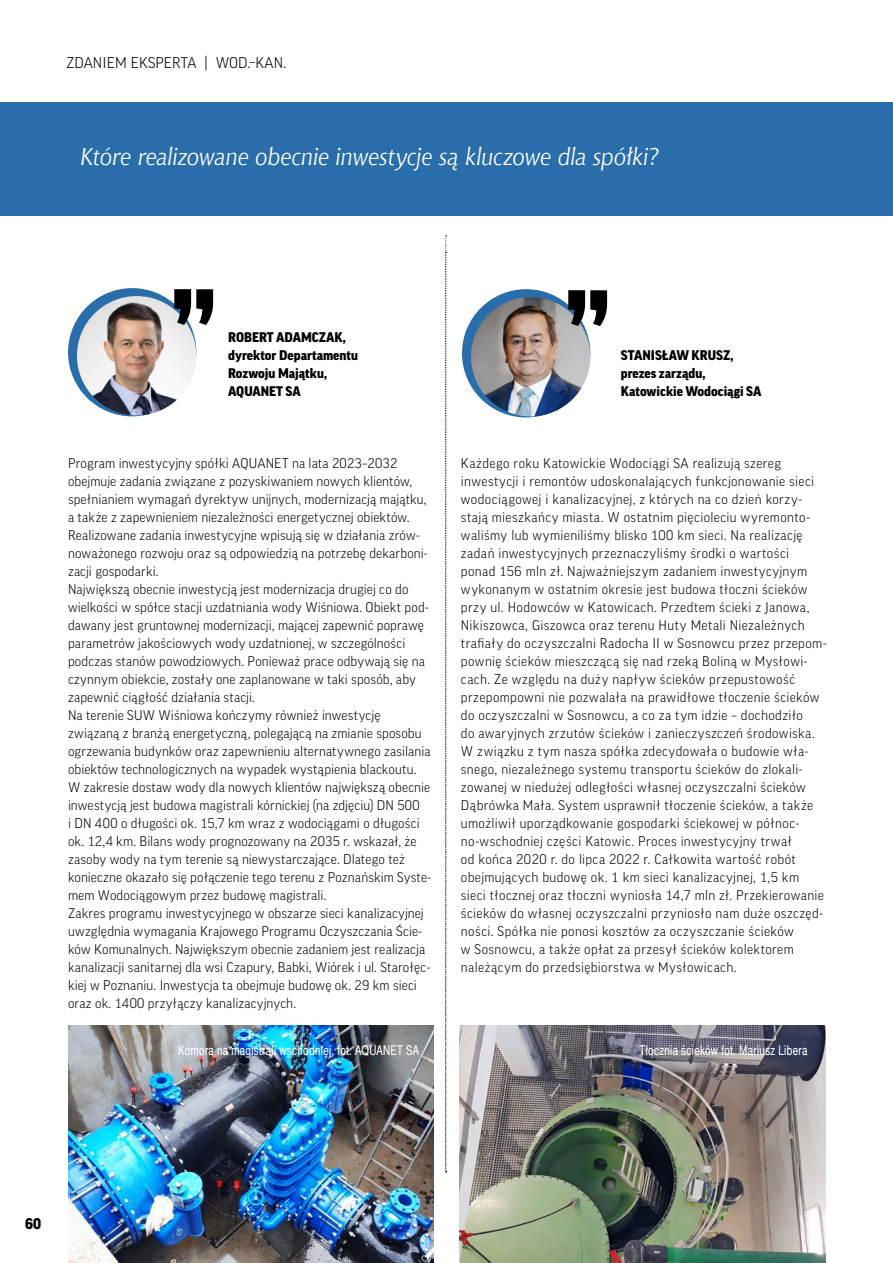
<style>
.page{position:relative;width:893px;height:1263px;background:#fff}
.page>*{position:absolute;margin:0;border:0;box-sizing:border-box;transform-origin:0 0}
.t1{font:italic 24px "Chianti EU";letter-spacing:-.01em;color:#fff}
.t2{font:300 15px "Good Pro";letter-spacing:.01em;color:#000}
.t3{font:900 15px "Good Pro";color:#000}
.t4{font:300 13.5px/18px "Good Pro";letter-spacing:.02em;color:#000}
.t5{font:900 13.5px/18px "Good Pro";color:#000}
.t6{font:13.5px "Switzer Cnd EFN";letter-spacing:.03em;color:#fff;scale:.9 1}
</style>
<div class="page">
<div style="left:462px;top:289px;width:128px;height:128px;background:#296daa;border-radius:50%"></div>
<img style="left:471px;top:297px;width:119px;height:119px;border-radius:60px">
<svg style="left:568px;top:290px;width:39px;height:36px"></svg>
<div style="left:68px;top:288px;width:128px;height:128px;background:#296daa;border-radius:50%"></div>
<img style="left:77px;top:296px;width:119px;height:119px;border-radius:60px">
<svg style="left:174px;top:289px;width:39px;height:36px"></svg>
<svg style="left:445px;top:236px;width:2px;height:936px;background:#b4b4b4"></svg>
<div style="left:0;top:102px;width:893px;height:114px;background:#296daa"></div>
<img style="left:68px;top:1026px;width:366px;height:237px">
<img style="left:460px;top:1026px;width:365px;height:237px">
<p class="t2" style="left:66px;top:54px;width:221px">ZDANIEM EKSPERTA | WOD.–KAN.</p>
<h1 class="t1" style="left:80px;top:143px;width:581px">Które realizowane obecnie inwestycje są kluczowe dla spółki?</h1>
<p class="t5" style="left:228px;top:328px;width:131px">ROBERT ADAMCZAK, dyrektor Departamentu<br>Rozwoju Majątku,<br>AQUANET SA</p>
<p class="t5" style="left:621px;top:346px;width:142px">STANISŁAW KRUSZ, prezes zarządu,<br>Katowickie Wodociągi SA</p>
<p class="t4" style="left:68px;top:454px;width:365px">Program inwestycyjny spółki AQUANET na lata 2023–2032 obejmuje zadania związane z pozyskiwaniem nowych klientów, spełnianiem wymagań dyrektyw unijnych, modernizacją majątku, a także z zapewnieniem niezależności energetycznej obiektów.<br>Realizowane zadania inwestycyjne wpisują się w działania zrów&shy;noważonego rozwoju oraz są odpowiedzią na potrzebę dekarboni&shy;zacji gospodarki.<br>Największą obecnie inwestycją jest modernizacja drugiej co do wielkości w spółce stacji uzdatniania wody Wiśniowa. Obiekt pod&shy;dawany jest gruntownej modernizacji, mającej zapewnić poprawę parametrów jakościowych wody uzdatnionej, w szczególności podczas stanów powodziowych. Ponieważ prace odbywają się na czynnym obiekcie, zostały one zaplanowane w taki sposób, aby zapewnić ciągłość działania stacji.<br>Na terenie SUW Wiśniowa kończymy również inwestycję związaną z branżą energetyczną, polegającą na zmianie sposobu ogrzewania budynków oraz zapewnieniu alternatywnego zasilania obiektów technologicznych na wypadek wystąpienia blackoutu.<br>W zakresie dostaw wody dla nowych klientów największą obecnie inwestycją jest budowa magistrali kórnickiej (na zdjęciu) DN 500<br>i DN 400 o długości ok. 15,7 km wraz z wodociągami o długości ok. 12,4 km. Bilans wody prognozowany na 2035 r. wskazał, że zasoby wody na tym terenie są niewystarczające. Dlatego też konieczne okazało się połączenie tego terenu z Poznańskim Syste&shy;mem Wodociągowym przez budowę magistrali.<br>Zakres programu inwestycyjnego w obszarze sieci kanalizacyjnej uwzględnia wymagania Krajowego Programu Oczyszczania Ście&shy;ków Komunalnych. Największym obecnie zadaniem jest realizacja kanalizacji sanitarnej dla wsi Czapury, Babki, Wiórek i ul. Starołęc&shy;kiej w Poznaniu. Inwestycja ta obejmuje budowę ok. 29 km sieci oraz ok. 1400 przyłączy kanalizacyjnych.</p>
<p class="t4" style="left:461px;top:454px;width:367px">Każdego roku Katowickie Wodociągi SA realizują szereg inwestycji i remontów udoskonalających funkcjonowanie sieci wodociągowej i kanalizacyjnej, z których na co dzień korzy&shy;stają mieszkańcy miasta. W ostatnim pięcioleciu wyremonto&shy;waliśmy lub wymieniliśmy blisko 100 km sieci. Na realizację zadań inwestycyjnych przeznaczyliśmy środki o wartości ponad 156 mln zł. Najważniejszym zadaniem inwestycyjnym wykonanym w ostatnim okresie jest budowa tłoczni ścieków przy ul. Hodowców w Katowicach. Przedtem ścieki z Janowa, Nikiszowca, Giszowca oraz terenu Huty Metali Niezależnych trafiały do oczyszczalni Radocha II w Sosnowcu przez przepom&shy;pownię ścieków mieszczącą się nad rzeką Boliną w Mysłowi&shy;cach. Ze względu na duży napływ ścieków przepustowość przepompowni nie pozwalała na prawidłowe tłoczenie ścieków do oczyszczalni w Sosnowcu, a co za tym idzie – dochodziło<br>do awaryjnych zrzutów ścieków i zanieczyszczeń środowiska.<br>W związku z tym nasza spółka zdecydowała o budowie wła&shy;snego, niezależnego systemu transportu ścieków do zlokali&shy;zowanej w niedużej odległości własnej oczyszczalni ścieków Dąbrówka Mała. System usprawnił tłoczenie ścieków, a także umożliwił uporządkowanie gospodarki ściekowej w północ&shy;no-wschodniej części Katowic. Proces inwestycyjny trwał<br>od końca 2020 r. do lipca 2022 r. Całkowita wartość robót obejmujących budowę ok. 1 km sieci kanalizacyjnej, 1,5 km sieci tłocznej oraz tłoczni wyniosła 14,7 mln zł. Przekierowanie ścieków do własnej oczyszczalni przyniosło nam duże oszczęd&shy;ności. Spółka nie ponosi kosztów za oczyszczanie ścieków<br>w Sosnowcu, a także opłat za przesył ścieków kolektorem należącym do przedsiębiorstwa w Mysłowicach.</p>
<p class="t6" style="left:178px;top:1042px;width:269px">Komora na magistrali wschodniej, fot. AQUANET SA</p>
<p class="t6" style="left:639px;top:1042px;width:188px">Tłocznia ścieków fot. Mariusz Libera</p>
<p class="t3" style="left:25px;top:1215px;width:17px">60</p>
</div>
